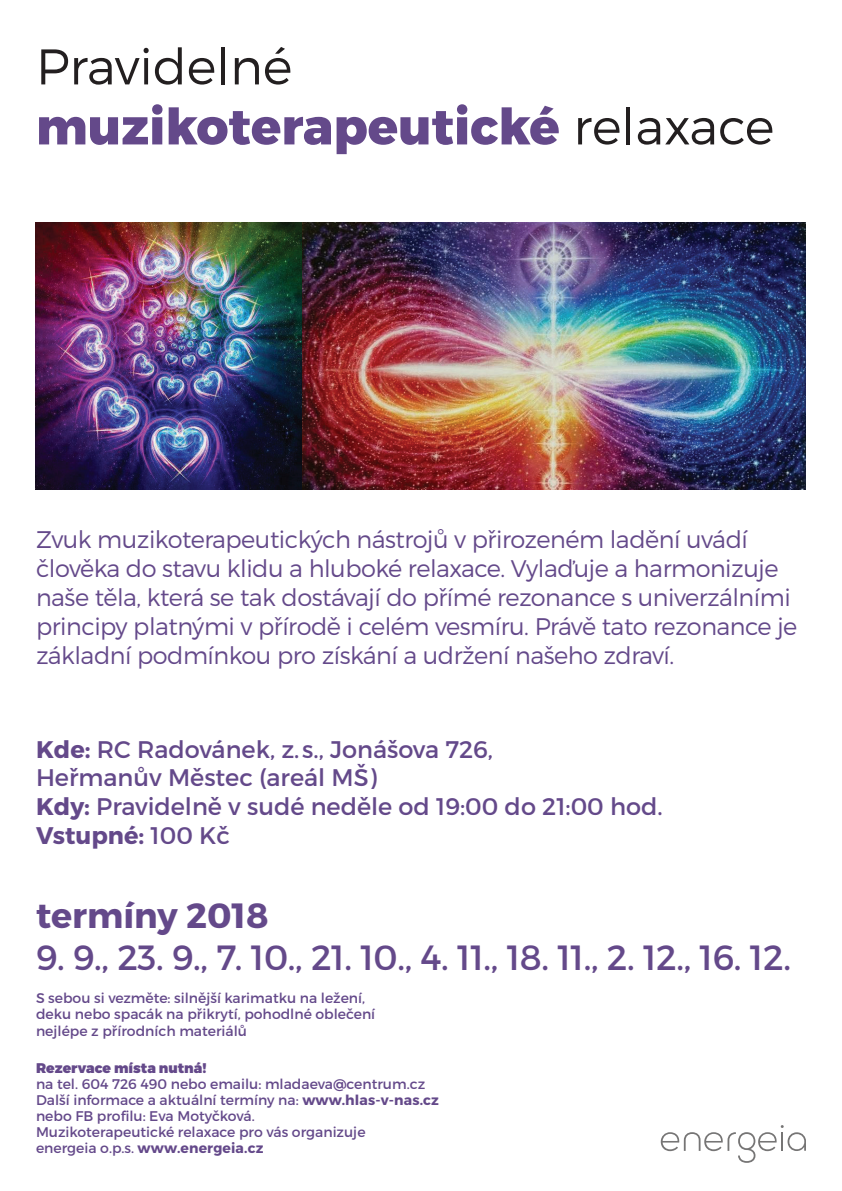
<style>
.page{position:relative;width:842px;height:1191px;background:#fff}
.page>*{position:absolute;margin:0;border:0;box-sizing:border-box;transform-origin:0 0}
.t1{font:300 50px/60px "Montserrat";color:#231f20}
.t2{font:35px "Montserrat";letter-spacing:-.01em;color:#64498a}
.t3{font:700 35px "Montserrat";color:#64498a}
.t4{font:300 24px/28.8px "Montserrat";letter-spacing:-.02em;color:#64498a}
.t5{font:24px/28.8px "Montserrat";color:#64498a}
.t6{font:14px/16px "Montserrat";color:#64498a}
.t7{font:900 14px "Montserrat";color:#64498a}
.s1{font-weight:800;color:#64498a}
.s2{font-weight:700}
</style>
<div class="page">
<svg style="left:661px;top:1125px;width:145px;height:37px"></svg>
<img style="left:35px;top:223px;width:771px;height:266px">
<h1 class="t1" style="left:36px;top:36px;width:740px">Pravidelné <span class="s1">muzikoterapeutické</span> relaxace</h1>
<p class="t4" style="left:36px;top:525px;width:763px">Zvuk muzikoterapeutických nástrojů v přirozeném ladění uvádí člověka do stavu klidu a hluboké relaxace. Vylaďuje a harmonizuje naše těla, která se tak dostávají do přímé rezonance s univerzálními principy platnými v přírodě i celém vesmíru. Právě tato rezonance je základní podmínkou pro získání a udržení našeho zdraví.</p>
<h3 class="t5" style="left:36px;top:734px;width:628px"><span class="s2">Kde:</span> RC Radovánek, z. s., Jonášova 726,<br>Heřmanův Městec (areál MŠ)<br><span class="s2">Kdy:</span> Pravidelně v sudé neděle od 19:00 do 21:00 hod.<br><span class="s2">Vstupné:</span> 100 Kč</h3>
<h2 class="t3" style="left:36px;top:894px;width:234px">termíny 2018</h2>
<h2 class="t2" style="left:36px;top:936px;width:756px">9. 9., 23. 9., 7. 10., 21. 10., 4. 11., 18. 11., 2. 12., 16. 12.</h2>
<p class="t6" style="left:36px;top:989px;width:341px;line-height:16.4px">S sebou si vezměte: silnější karimatku na ležení, deku nebo spacák na přikrytí, pohodlné oblečení nejlépe z přírodních materiálů</p>
<p class="t7" style="left:36px;top:1059px;width:172px">Rezervace místa nutná!</p>
<p class="t6" style="left:36px;top:1076px;width:404px">na tel. 604 726 490 nebo emailu: mladaeva@centrum.cz Další informace a aktuální termíny na: <span class="s2">www.hlas-v-nas.cz </span>nebo FB profilu: Eva Motyčková.<br>Muzikoterapeutické relaxace pro vás organizuje<br>energeia o.p.s. <span class="s2">www.energeia.cz</span></p>
</div>
